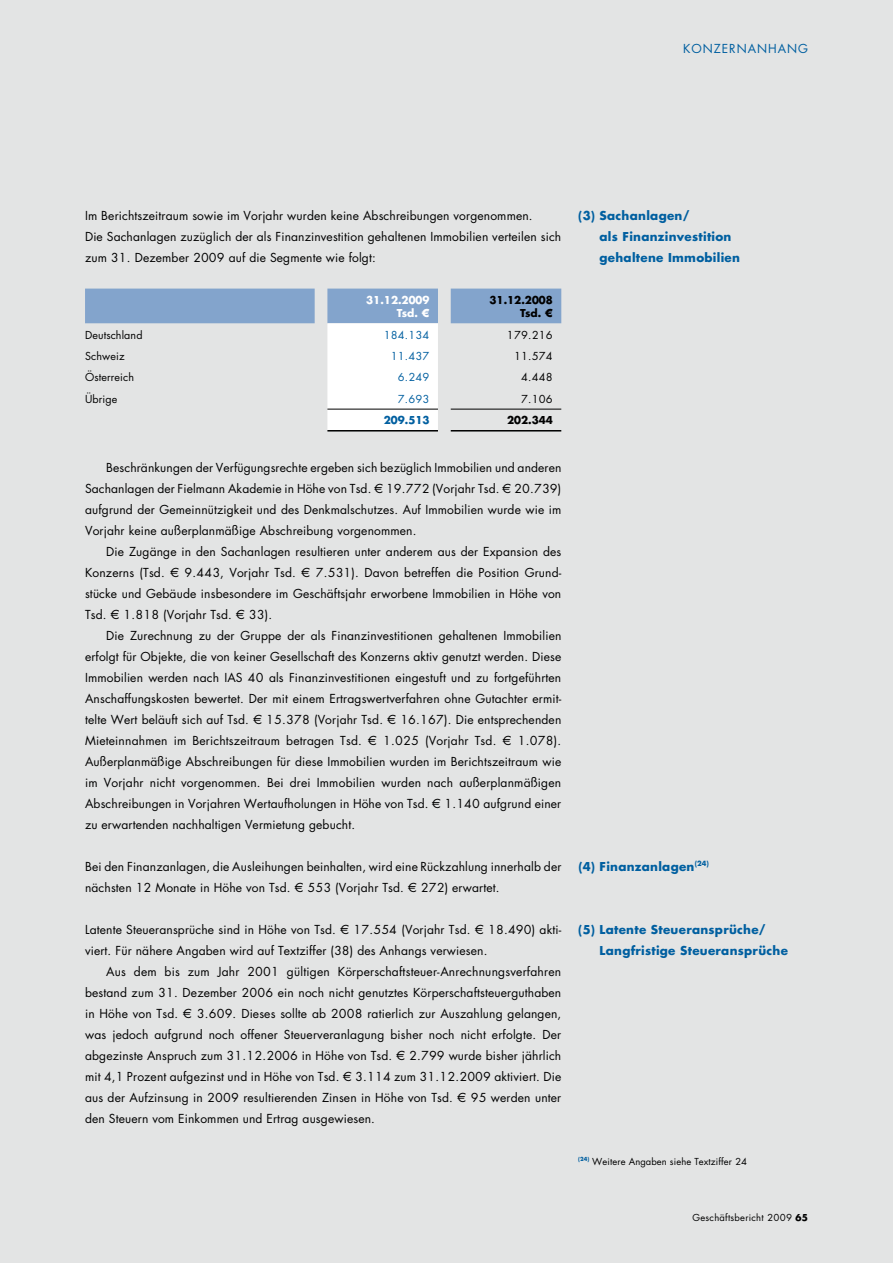
<style>
.page{position:relative;width:893px;height:1263px;background:#e3e4e4}
.page>*{position:absolute;margin:0;border:0;box-sizing:border-box;transform-origin:0 0}
.t1{font:13.5px/21px "Fi Futura";letter-spacing:.01em;color:#000;text-align:justify}
.t2{font:700 13.5px/21px "Fi Futura";letter-spacing:.02em;color:#005fa0}
.t3{font:13.5px "Fi Futura";letter-spacing:.07em;color:#005fa0}
.t4{font:12px "Fi Futura";letter-spacing:.01em;color:#000}
.t5{font:12px "Fi Futura";letter-spacing:.01em;color:#005fa0}
.t6{font:700 12px/13.5px "Fi Futura";letter-spacing:.01em;color:#000;text-align:right}
.t7{font:700 12px/13.5px "Fi Futura";letter-spacing:.01em;color:#fff;text-align:right}
.t8{font:700 12px "Fi Futura";letter-spacing:.01em;color:#005fa0}
.t9{font:10.5px "Fi Futura";letter-spacing:.01em;color:#000}
.s1{font-weight:700}
</style>
<div class="page">
<svg style="left:85px;top:289px;width:476px;height:141px"></svg>
<hr style="left:327px;top:409px;width:111px;height:1px;background:#000">
<hr style="left:451px;top:409px;width:110px;height:1px;background:#000">
<hr style="left:327px;top:430px;width:111px;height:1px;background:#000">
<hr style="left:451px;top:430px;width:110px;height:1px;background:#000">
<p class="t3" style="left:683px;top:41px;width:123px">Konzernanhang</p>
<p class="t1" style="left:85px;top:204px;width:478px;text-align:left">Im Berichtszeitraum sowie im Vorjahr wurden keine Abschreibungen vorgenommen.<br>Die Sachanlagen zuzüglich der als Finanzinvestition gehaltenen Immobilien verteilen sich zum 31. Dezember 2009 auf die Segmente wie folgt:</p>
<p class="t7" style="left:366px;top:293px;width:65px">31.12.2009<br>Tsd. ¤</p>
<p class="t6" style="left:490px;top:293px;width:65px">31.12.2008<br>Tsd. ¤</p>
<p class="t4" style="left:85px;top:327px;width:59px">Deutschland</p>
<p class="t5" style="left:384px;top:327px;width:47px">184.134</p>
<p class="t4" style="left:507px;top:327px;width:47px">179.216</p>
<p class="t4" style="left:85px;top:349px;width:41px">Schweiz</p>
<p class="t5" style="left:391px;top:349px;width:40px">11.437</p>
<p class="t4" style="left:514px;top:349px;width:40px">11.574</p>
<p class="t4" style="left:85px;top:370px;width:51px">Österreich</p>
<p class="t5" style="left:398px;top:370px;width:33px">6.249</p>
<p class="t4" style="left:521px;top:370px;width:33px">4.448</p>
<p class="t4" style="left:85px;top:392px;width:34px">Übrige</p>
<p class="t5" style="left:398px;top:391px;width:33px">7.693</p>
<p class="t4" style="left:521px;top:391px;width:33px">7.106</p>
<p class="t8" style="left:384px;top:413px;width:47px">209.513</p>
<p class="t6" style="left:507px;top:413px;width:47px">202.344</p>
<p class="t1" style="left:85px;top:456px;width:478px;text-indent:21px">Beschränkungen der Verfügungsrechte ergeben sich bezüglich Immobilien und anderen Sachanlagen der Fielmann Akademie in Höhe von Tsd. ¤ 19.772 (Vorjahr Tsd. ¤ 20.739) aufgrund der Gemeinnützigkeit und des Denkmalschutzes. Auf Immobilien wurde wie im Vorjahr keine außerplanmäßige Abschreibung vorgenommen.</p>
<p class="t1" style="left:85px;top:540px;width:478px;text-indent:21px">Die Zugänge in den Sachanlagen resultieren unter anderem aus der Expansion des Konzerns (Tsd. ¤ 9.443, Vorjahr Tsd. ¤ 7.531). Davon betreffen die Position Grund&shy;stücke und Gebäude insbesondere im Geschäftsjahr erworbene Immobilien in Höhe von Tsd. ¤ 1.818 (Vorjahr Tsd. ¤ 33).</p>
<p class="t1" style="left:85px;top:625px;width:478px;text-indent:21px">Die Zurechnung zu der Gruppe der als Finanzinvestitionen gehaltenen Immobilien erfolgt für Objekte, die von keiner Gesellschaft des Konzerns aktiv genutzt werden. Diese Immobilien werden nach IAS 40 als Finanzinvestitionen eingestuft und zu fortgeführten Anschaffungskosten bewertet. Der mit einem Ertragswertverfahren ohne Gutachter ermit&shy;telte Wert beläuft sich auf Tsd. ¤ 15.378 (Vorjahr Tsd. ¤ 16.167). Die entsprechenden Mieteinnahmen im Berichtszeitraum betragen Tsd. ¤ 1.025 (Vorjahr Tsd. ¤ 1.078).<br>Außerplanmäßige Abschreibungen für diese Immobilien wurden im Berichtszeitraum wie im Vorjahr nicht vorgenommen. Bei drei Immobilien wurden nach außerplanmäßigen Abschreibungen in Vorjahren Wertaufholungen in Höhe von Tsd. ¤ 1.140 aufgrund einer zu erwartenden nachhaltigen Vermietung gebucht.</p>
<p class="t1" style="left:85px;top:856px;width:478px">Bei den Finanzanlagen, die Ausleihungen beinhalten, wird eine Rückzahlung innerhalb der nächsten 12 Monate in Höhe von Tsd. ¤ 553 (Vorjahr Tsd. ¤ 272) erwartet.</p>
<p class="t1" style="left:85px;top:919px;width:478px">Latente Steueransprüche sind in Höhe von Tsd. ¤ 17.554 (Vorjahr Tsd. ¤ 18.490) akti&shy;viert. Für nähere Angaben wird auf Textziffer (38) des Anhangs verwiesen.</p>
<p class="t1" style="left:85px;top:961px;width:478px;text-indent:21px">Aus dem bis zum Jahr 2001 gültigen Körperschaftsteuer-Anrechnungsverfahren bestand zum 31. Dezember 2006 ein noch nicht genutztes Körperschaftsteuerguthaben in Höhe von Tsd. ¤ 3.609. Dieses sollte ab 2008 ratierlich zur Auszahlung gelangen, was jedoch aufgrund noch offener Steuerveranlagung bisher noch nicht erfolgte. Der abgezinste Anspruch zum 31.12.2006 in Höhe von Tsd. ¤ 2.799 wurde bisher jährlich mit 4,1 Prozent aufgezinst und in Höhe von Tsd. ¤ 3.114 zum 31.12.2009 aktiviert. Die aus der Aufzinsung in 2009 resultierenden Zinsen in Höhe von Tsd. ¤ 95 werden unter den Steuern vom Einkommen und Ertrag ausgewiesen.</p>
<p class="t2" style="left:600px;top:204px;width:142px;text-indent:-21px">(3) Sachanlagen/<br>als Finanzinvestition gehaltene Immobilien</p>
<p class="t2" style="left:578px;top:855px;width:132px">(4) Finanzanlagen<sup>(24)</sup></p>
<p class="t2" style="left:600px;top:918px;width:190px;text-indent:-21px">(5) Latente Steueransprüche/<br>Langfristige Steueransprüche</p>
<p class="t9" style="left:578px;top:1155px;width:170px"><sup>(24)</sup> Weitere Angaben siehe Textziffer 24</p>
<p class="t9" style="left:692px;top:1211px;width:117px">Geschäftsbericht 2009 <span class="s1">65</span></p>
</div>
